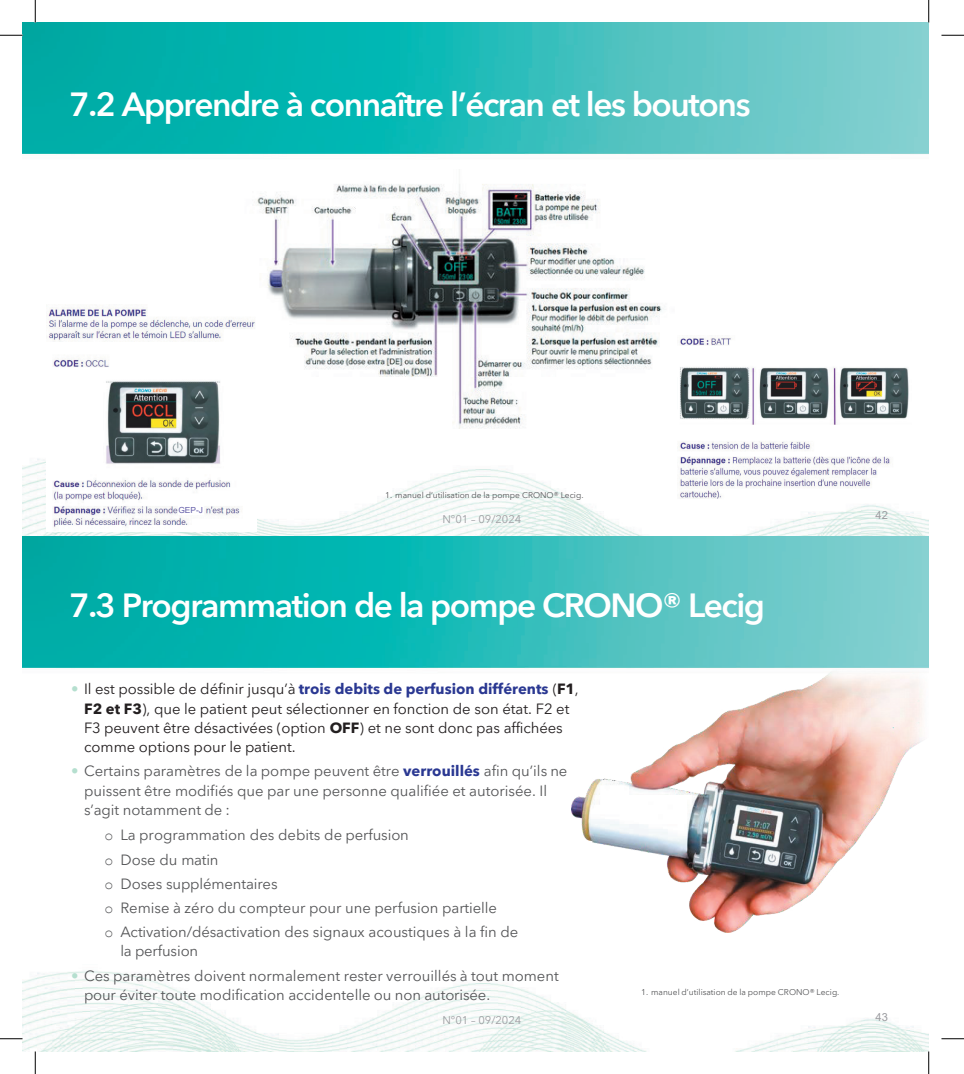
<style>
.page{position:relative;width:964px;height:1074px;background:#fff}
.page>*{position:absolute;margin:0;border:0;box-sizing:border-box;transform-origin:0 0}
.t1{font:600 33.45px "Avenir Next LT Pro";letter-spacing:-.045em;color:#fff}
.t2{font:14.85px/24.2px "Avenir Next LT Pro";color:#555658}
.t3{font:14.85px/19px "Avenir Next LT Pro";color:#231f20}
.t4{font:11.1px "Avenir Next LT Pro";color:#9b9ca0}
.t5{font:11.1px "Arial";color:#9b9ca0}
.t6{font:8.4px "Avenir Next LT Pro";color:#555658}
.t7{font:8.4px "Arial";color:#645ea9}
.s1{color:#b5dfcf}
.s2{font-weight:700;color:#2a3892}
.s3{font-weight:700}
.s4{font-family:"Courier New"}
</style>
<div class="page">
<img style="left:22px;top:22px;width:906px;height:514px">
<img style="left:215px;top:170px;width:480px;height:259px">
<img style="left:46px;top:304px;width:210px;height:228px">
<img style="left:677px;top:336px;width:234px;height:165px">
<div style="left:178px;top:506px;width:18px;height:9px;background:#fff"></div>
<svg style="left:196px;top:506px;width:7px;height:9px"></svg>
<img style="left:22px;top:536px;width:906px;height:515px">
<img style="left:572px;top:669px;width:356px;height:263px">
<svg style="left:0;top:35px;width:22px;height:1px"></svg>
<svg style="left:941px;top:35px;width:22px;height:1px"></svg>
<svg style="left:0;top:1038px;width:22px;height:1px"></svg>
<svg style="left:941px;top:1038px;width:22px;height:1px"></svg>
<svg style="left:35px;top:0;width:1px;height:22px"></svg>
<svg style="left:35px;top:1051px;width:1px;height:23px"></svg>
<svg style="left:928px;top:0;width:1px;height:22px"></svg>
<svg style="left:928px;top:1051px;width:1px;height:23px"></svg>
<h1 class="t1" style="left:69px;top:84px;width:682px">7.2 Apprendre à connaître l’écran et les boutons</h1>
<p class="t7" style="left:178px;top:504px;width:26px">GEP-J</p>
<p class="t6" style="left:385px;top:490px;width:200px">1. manuel d’utilisation de la pompe CRONO® Lecig.</p>
<p class="t4" style="left:442px;top:512px;width:80px">N°01 – 09/2024</p>
<p class="t5" style="left:875px;top:508px;width:14px">42</p>
<h1 class="t1" style="left:69px;top:585px;width:697px">7.3 Programmation de la pompe CRONO® Lecig</h1>
<p class="t3" style="left:84px;top:680px;width:496px;text-indent:-13px"><span class="s1">•</span> Il est possible de définir jusqu’à <span class="s2">trois debits de perfusion différents</span> (<span class="s3">F1</span>, <span class="s3">F2 et F3</span>), que le patient peut sélectionner en fonction de son état. F2 et F3 peuvent être désactivées (option <span class="s3">OFF</span>) et ne sont donc pas affichées comme options pour le patient.</p>
<p class="t2" style="left:84px;top:762px;width:484px;line-height:19.2px;text-indent:-13px"><span class="s1">•</span> Certains paramètres de la pompe peuvent être <span class="s2">verrouillés</span> afin qu’ils ne puissent être modifiés que par une personne qualifiée et autorisée. Il s’agit notamment de :</p>
<p class="t2" style="left:104px;top:823px;width:415px"><span class="s4">o</span> La programmation des debits de perfusion<br><span class="s4">o</span> Dose du matin<br><span class="s4">o</span> Doses supplémentaires<br><span class="s4">o</span> Remise à zéro du compteur pour une perfusion partielle<br><span class="s4">o</span> Activation/désactivation des signaux acoustiques à la fin de</p>
<p class="t2" style="left:120px;top:939px;width:79px">la perfusion</p>
<p class="t2" style="left:84px;top:966px;width:476px;line-height:19px;text-indent:-13px"><span class="s1">•</span> Ces paramètres doivent normalement rester verrouillés à tout moment pour éviter toute modification accidentelle ou non autorisée.</p>
<p class="t6" style="left:641px;top:987px;width:200px">1. manuel d’utilisation de la pompe CRONO® Lecig.</p>
<p class="t4" style="left:442px;top:1014px;width:80px">N°01 – 09/2024</p>
<p class="t5" style="left:875px;top:1009px;width:14px">43</p>
</div>
